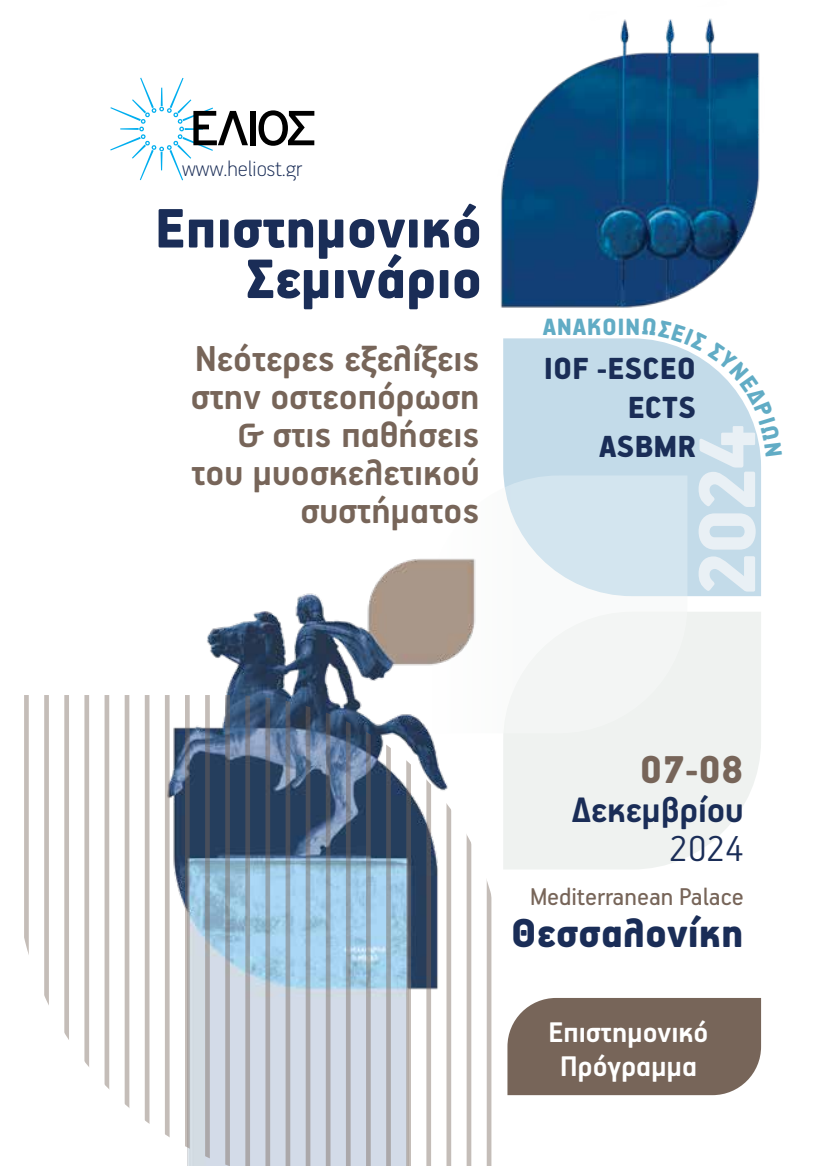
<style>
.page{position:relative;width:814px;height:1166px;background:#fff}
.page>*{position:absolute;margin:0;border:0;box-sizing:border-box;transform-origin:0 0}
.t1{font:900 90.12px "PF Handbook Pro";color:#e9f0f5}
.t2{font:900 62.12px/50.6px "PF Handbook Pro";color:#1a2d57;text-align:right}
.t3{font:52.68px "PF Highway Gothic";letter-spacing:-.065em;color:#000}
.t4{font:900 45.15px "PF Handbook Pro";color:#1a2d57}
.t5{font:900 43.57px "PF Handbook Pro";color:#776559}
.t6{font:700 40.43px/38.1px "PF Handbook Pro";color:#776559;text-align:right}
.t7{font:300 40.43px "PF Handbook Pro";color:#1a2d57}
.t8{font:700 39.73px "PF Handbook Pro";color:#1a2d57}
.t9{font:900 34.12px/38.9px "PF Handbook Pro";color:#1a2d57;text-align:right}
.t10{font:700 31.85px/33.2px "PF Handbook Pro";color:#fff;text-align:center}
.t11{font:27.12px "PF Handbook Pro";color:#776559}
.t12{font:900 26.43px "PF Handbook Pro";letter-spacing:.02em;color:#61acc5}
.t13{font:100 24.32px "PF Handbook Pro";color:#1a2d57}
</style>
<div class="page">
<svg style="left:507px;top:612px;width:254px;height:257px;fill:#eff2f0"></svg>
<div style="left:503px;top:338px;width:258px;height:258px;background:#c3dbe9"></div>
<img style="left:500px;top:18px;width:260px;height:290px">
<svg style="left:110px;top:78px;width:103px;height:102px"></svg>
<svg style="left:503px;top:475px;width:184px;height:258px;fill:#f3f5f4"></svg>
<img style="left:207px;top:534px;width:300px;height:335px">
<svg style="left:24px;top:695px;width:470px;height:471px"></svg>
<div style="left:507px;top:998px;width:254px;height:97px;background:#776559"></div>
<svg style="left:642px;top:338px;width:119px;height:118px"></svg>
<h3 class="t3" style="left:190px;top:100px;width:127px">ΕΛΙΟΣ</h3>
<p class="t13" style="left:182px;top:154px;width:121px">www.heliost.gr</p>
<h2 class="t2" style="left:155px;top:202px;width:329px">Επιστημονικό<br>Σεμινάριο</h2>
<p class="t6" style="left:191px;top:338px;width:290px">Νεότερες εξελίξεις στην οστεοπόρωση &amp; στις παθήσεις του μυοσκελετικού συστήματος</p>
<p class="t12" style="left:543px;top:311px;width:99px">ΑΝΑΚΟΙΝ</p>
<p class="t9" style="left:543px;top:348px;width:154px">IOF -ESCEO<br>ECTS<br>ASBMR</p>
<h1 class="t1" style="left:672px;top:597px;width:175px;rotate:-90deg">2024</h1>
<p class="t5" style="left:639px;top:743px;width:105px">07-08</p>
<p class="t8" style="left:571px;top:786px;width:173px">Δεκεμβρίου</p>
<p class="t7" style="left:669px;top:824px;width:76px">2024</p>
<p class="t11" style="left:530px;top:880px;width:215px">Mediterranean Palace</p>
<p class="t4" style="left:511px;top:906px;width:234px">Θεσσαλονίκη</p>
<p class="t10" style="left:548px;top:1015px;width:161px">Επιστημονικό<br>Πρόγραμμα</p>
</div>
